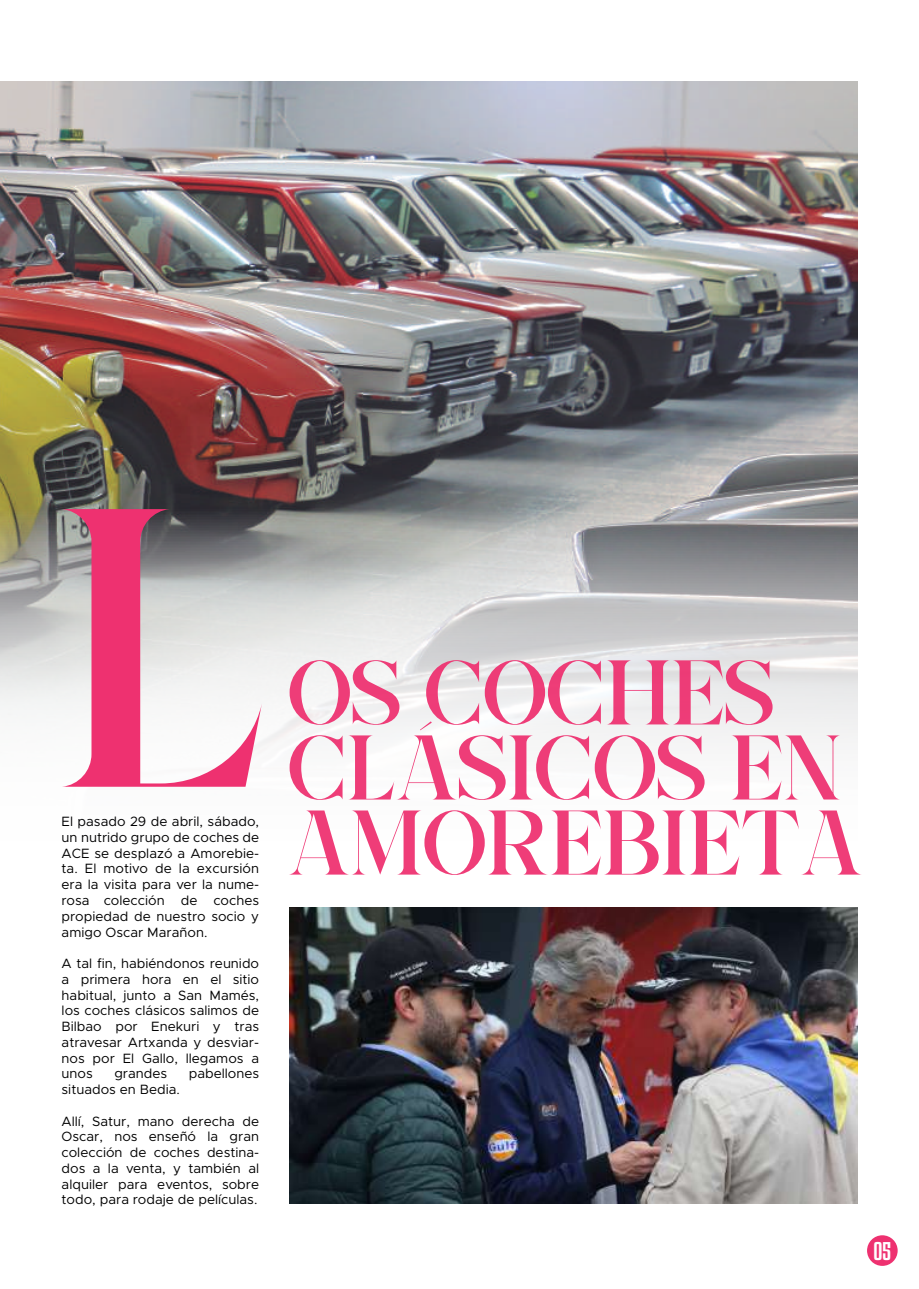
<style>
.page{position:relative;width:919px;height:1289px;background:#fff}
.page>*{position:absolute;margin:0;border:0;box-sizing:border-box;transform-origin:0 0}
.t1{font:94.5px/75px "Qilgabe";color:#ee3170}
.t2{font:22.5px "Kenyan Coffee Rg";color:#fff}
.t3{font:13.5px/15.8px "Metropolis";color:#000001;text-align:justify}
</style>
<div class="page">
<img style="left:0;top:81px;width:857px;height:426px">
<img style="left:290px;top:907px;width:567px;height:296px">
<svg style="left:0;top:507px;width:858px;height:280px"></svg>
<svg style="left:62px;top:509px;width:200px;height:277px"></svg>
<div style="left:867px;top:1235px;width:30px;height:30px;background:#ee3170;border-radius:50%"></div>
<p class="t3" style="left:62px;top:813px;width:199px">El pasado 29 de abril, sábado, un nutrido grupo de coches de ACE se desplazó a Amorebie&shy;ta. El motivo de la excursión era la visita para ver la nume&shy;rosa colección de coches propiedad de nuestro socio y amigo Oscar Marañon.</p>
<p class="t3" style="left:62px;top:955px;width:199px">A tal fin, habiéndonos reunido a primera hora en el sitio habitual, junto a San Mamés, los coches clásicos salimos de Bilbao por Enekuri y tras atravesar Artxanda y desviar&shy;nos por El Gallo, llegamos a unos</p>
<p class="t3" style="left:114px;top:1065px;width:54px">grandes</p>
<p class="t3" style="left:189px;top:1065px;width:72px">pabellones</p>
<p class="t3" style="left:62px;top:1081px;width:120px">situados en Bedia.</p>
<p class="t3" style="left:62px;top:1113px;width:199px">Allí, Satur, mano derecha de Oscar, nos enseñó la gran colección de coches destina&shy;dos a la venta, y también al alquiler para eventos, sobre todo, para rodaje de películas.</p>
<h1 class="t1" style="left:287px;top:660px;width:575px">OS COCHES<br>CLÁSICOS EN<br>AMOREBIETA</h1>
<h2 class="t2" style="left:873px;top:1235px;width:20px">05</h2>
</div>
